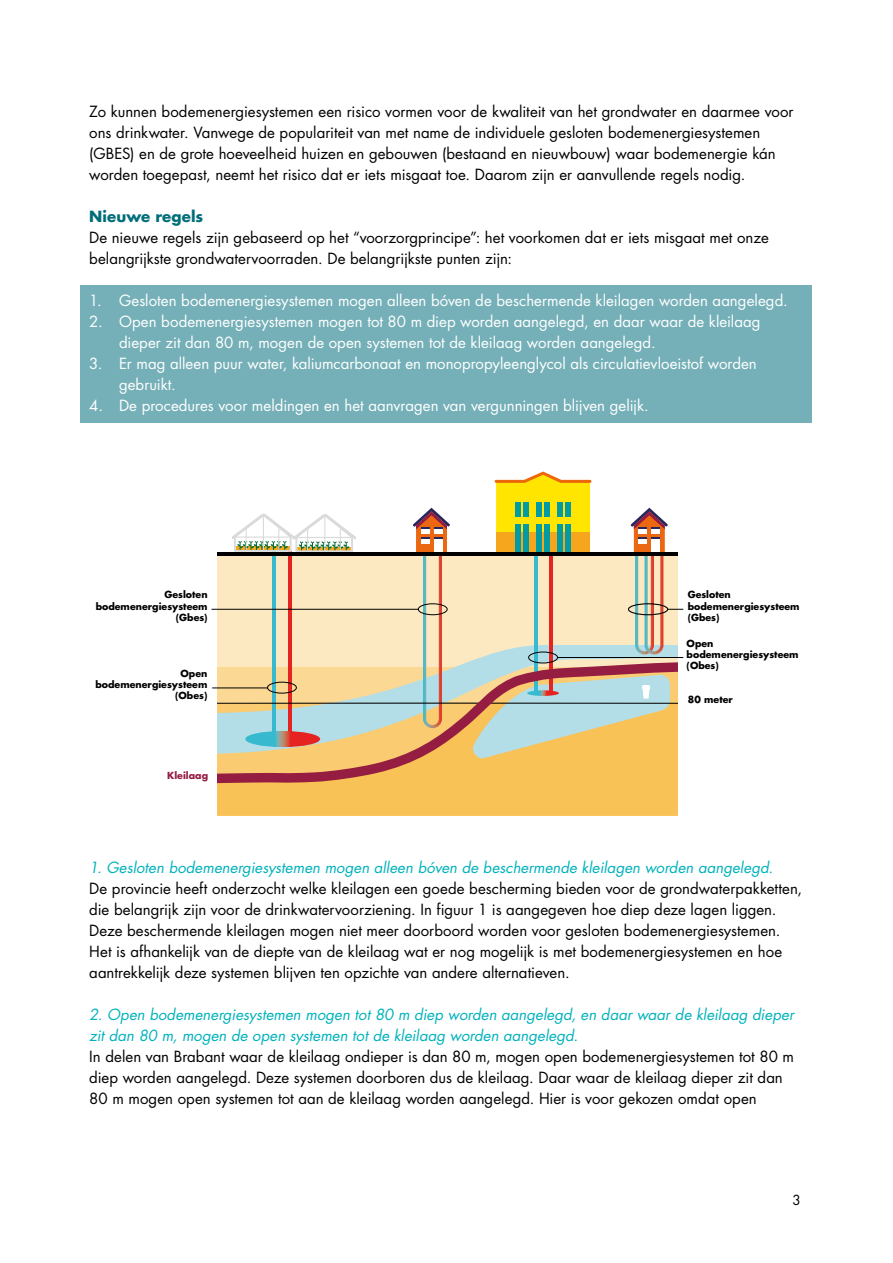
<style>
.page{position:relative;width:893px;height:1263px;background:#fff}
.page>*{position:absolute;margin:0;border:0;box-sizing:border-box;transform-origin:0 0}
.t1{font:15px/21px "Futura Std";color:#000}
.t2{font:15px/21px "Futura Std";color:#fff}
.t3{font:italic 15px/21px "Futura Std";letter-spacing:.005em;color:#00b2bb}
.t4{font:700 15px "Futura Std";letter-spacing:.005em;color:#006e79}
.t5{font:13.5px "Futura Std";color:#000}
.t6{font:700 9.45px/11.4px "Futura Std";color:#000;text-align:right}
.t7{font:700 9.45px "Futura Std";color:#951d42}
</style>
<div class="page">
<div style="left:81px;top:285px;width:731px;height:32px;background:#75b0b8"></div>
<div style="left:81px;top:306px;width:731px;height:53px;background:#75b0b8"></div>
<div style="left:81px;top:348px;width:731px;height:53px;background:#75b0b8"></div>
<div style="left:81px;top:390px;width:731px;height:32px;background:#75b0b8"></div>
<div style="left:217px;top:788px;width:461px;height:28px;background:#f9c256"></div>
<svg style="left:217px;top:758px;width:461px;height:30px;background:#ebad57"></svg>
<svg style="left:211px;top:471px;width:473px;height:287px"></svg>
<hr style="left:557px;top:657px;width:126px;height:1px;background:#000">
<hr style="left:212px;top:609px;width:207px;height:1px;background:#000">
<hr style="left:212px;top:687px;width:56px;height:1px;background:#000">
<p class="t1" style="left:89px;top:101px;width:706px">Zo kunnen bodemenergiesystemen een risico vormen voor de kwaliteit van het grondwater en daarmee voor ons drinkwater. Vanwege de populariteit van met name de individuele gesloten bodemenergiesystemen (GBES) en de grote hoeveelheid huizen en gebouwen (bestaand en nieuwbouw) waar bodemenergie kán worden toegepast, neemt het risico dat er iets misgaat toe. Daarom zijn er aanvullende regels nodig.</p>
<p class="t4" style="left:89px;top:206px;width:115px">Nieuwe regels</p>
<p class="t1" style="left:89px;top:227px;width:681px">De nieuwe regels zijn gebaseerd op het “voorzorgprincipe”: het voorkomen dat er iets misgaat met onze belangrijkste grondwatervoorraden. De belangrijkste punten zijn:</p>
<p class="t2" style="left:89px;top:290px;width:700px">1. Gesloten bodemenergiesystemen mogen alleen bóven de beschermende kleilagen worden aangelegd.</p>
<p class="t2" style="left:119px;top:311px;width:643px;text-indent:-30px">2. Open bodemenergiesystemen mogen tot 80 m diep worden aangelegd, en daar waar de kleilaag dieper zit dan 80 m, mogen de open systemen tot de kleilaag worden aangelegd.</p>
<p class="t2" style="left:119px;top:353px;width:639px;text-indent:-30px">3. Er mag alleen puur water, kaliumcarbonaat en monopropyleenglycol als circulatievloeistof worden gebruikt.</p>
<p class="t2" style="left:89px;top:395px;width:561px">4. De procedures voor meldingen en het aanvragen van vergunningen blijven gelijk.</p>
<p class="t6" style="left:96px;top:589px;width:113px">Gesloten bodemenergiesysteem (Gbes)</p>
<p class="t6" style="left:95px;top:667px;width:113px">Open bodemenergiesysteem (Obes)</p>
<p class="t7" style="left:167px;top:769px;width:42px">Kleilaag</p>
<p class="t6" style="left:688px;top:589px;width:113px;text-align:left">Gesloten bodemenergiesysteem (Gbes)</p>
<p class="t6" style="left:687px;top:637px;width:113px;text-align:left">Open bodemenergiesysteem (Obes)</p>
<p class="t6" style="left:688px;top:694px;width:46px">80 meter</p>
<p class="t3" style="left:89px;top:857px;width:685px">1. Gesloten bodemenergiesystemen mogen alleen bóven de beschermende kleilagen worden aangelegd.</p>
<p class="t1" style="left:89px;top:878px;width:714px">De provincie heeft onderzocht welke kleilagen een goede bescherming bieden voor de grondwaterpakketten, die belangrijk zijn voor de drinkwatervoorziening. In figuur 1 is aangegeven hoe diep deze lagen liggen.<br>Deze beschermende kleilagen mogen niet meer doorboord worden voor gesloten bodemenergiesystemen.<br>Het is afhankelijk van de diepte van de kleilaag wat er nog mogelijk is met bodemenergiesystemen en hoe aantrekkelijk deze systemen blijven ten opzichte van andere alternatieven.</p>
<p class="t3" style="left:89px;top:1004px;width:706px">2. Open bodemenergiesystemen mogen tot 80 m diep worden aangelegd, en daar waar de kleilaag dieper zit dan 80 m, mogen de open systemen tot de kleilaag worden aangelegd.</p>
<p class="t1" style="left:89px;top:1046px;width:706px">In delen van Brabant waar de kleilaag ondieper is dan 80 m, mogen open bodemenergiesystemen tot 80 m diep worden aangelegd. Deze systemen doorboren dus de kleilaag. Daar waar de kleilaag dieper zit dan<br>80 m mogen open systemen tot aan de kleilaag worden aangelegd. Hier is voor gekozen omdat open</p>
<p class="t5" style="left:792px;top:1192px;width:10px">3</p>
</div>
